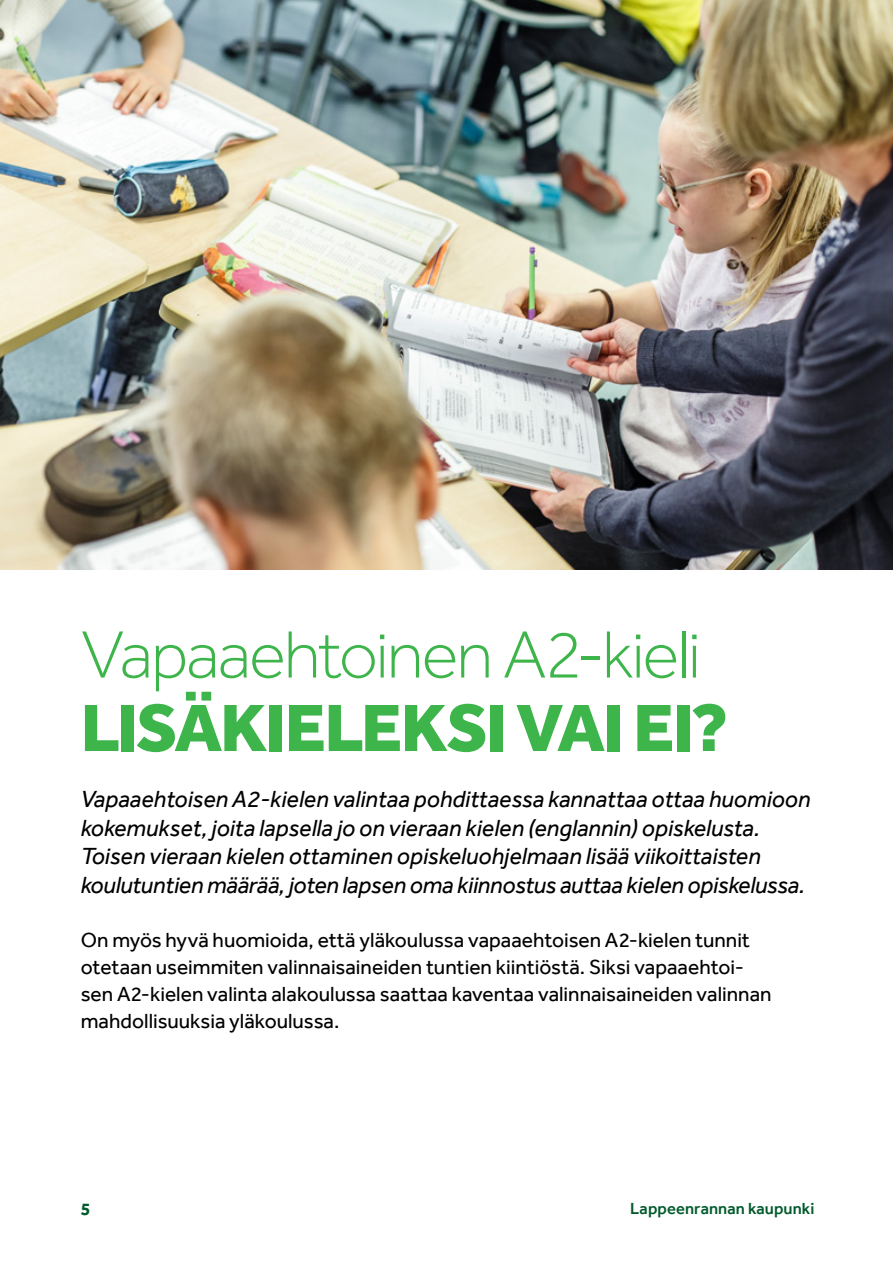
<style>
.page{position:relative;width:893px;height:1263px;background:#fff}
.page>*{position:absolute;margin:0;border:0;box-sizing:border-box;transform-origin:0 0}
.t1{font:300 69px "Effra";letter-spacing:-.03em;color:#3db54b}
.t2{font:800 69px "Effra";letter-spacing:-.025em;color:#3db54b}
.t3{font:italic 24px/28.8px "Effra";color:#000}
.t4{font:21px/27px "Effra";color:#000}
.t5{font:700 18px "Effra";color:#005a2c}
.t6{font:500 16.5px "Effra";letter-spacing:.005em;color:#005a2c}
</style>
<div class="page">
<img style="left:0;top:0;width:893px;height:570px">
<h1 class="t1" style="left:81px;top:613px;width:621px">Vapaaehtoinen A2-kieli</h1>
<h1 class="t2" style="left:81px;top:687px;width:649px">LISÄKIELEKSI VAI EI?</h1>
<p class="t3" style="left:81px;top:784px;width:731px">Vapaaehtoisen A2-kielen valintaa pohdittaessa kannattaa ottaa huomioon kokemukset, joita lapsella jo on vieraan kielen (englannin) opiskelusta.<br>Toisen vieraan kielen ottaminen opiskeluohjelmaan lisää viikoittaisten koulutuntien määrää, joten lapsen oma kiinnostus auttaa kielen opiskelussa.</p>
<p class="t4" style="left:81px;top:926px;width:692px">On myös hyvä huomioida, että yläkoulussa vapaaehtoisen A2-kielen tunnit otetaan useimmiten valinnaisaineiden tuntien kiintiöstä. Siksi vapaaehtoi&shy;sen A2-kielen valinta alakoulussa saattaa kaventaa valinnaisaineiden valinnan mahdollisuuksia yläkoulussa.</p>
<p class="t5" style="left:81px;top:1199px;width:11px">5</p>
<p class="t6" style="left:630px;top:1199px;width:186px">Lappeenrannan kaupunki</p>
</div>
